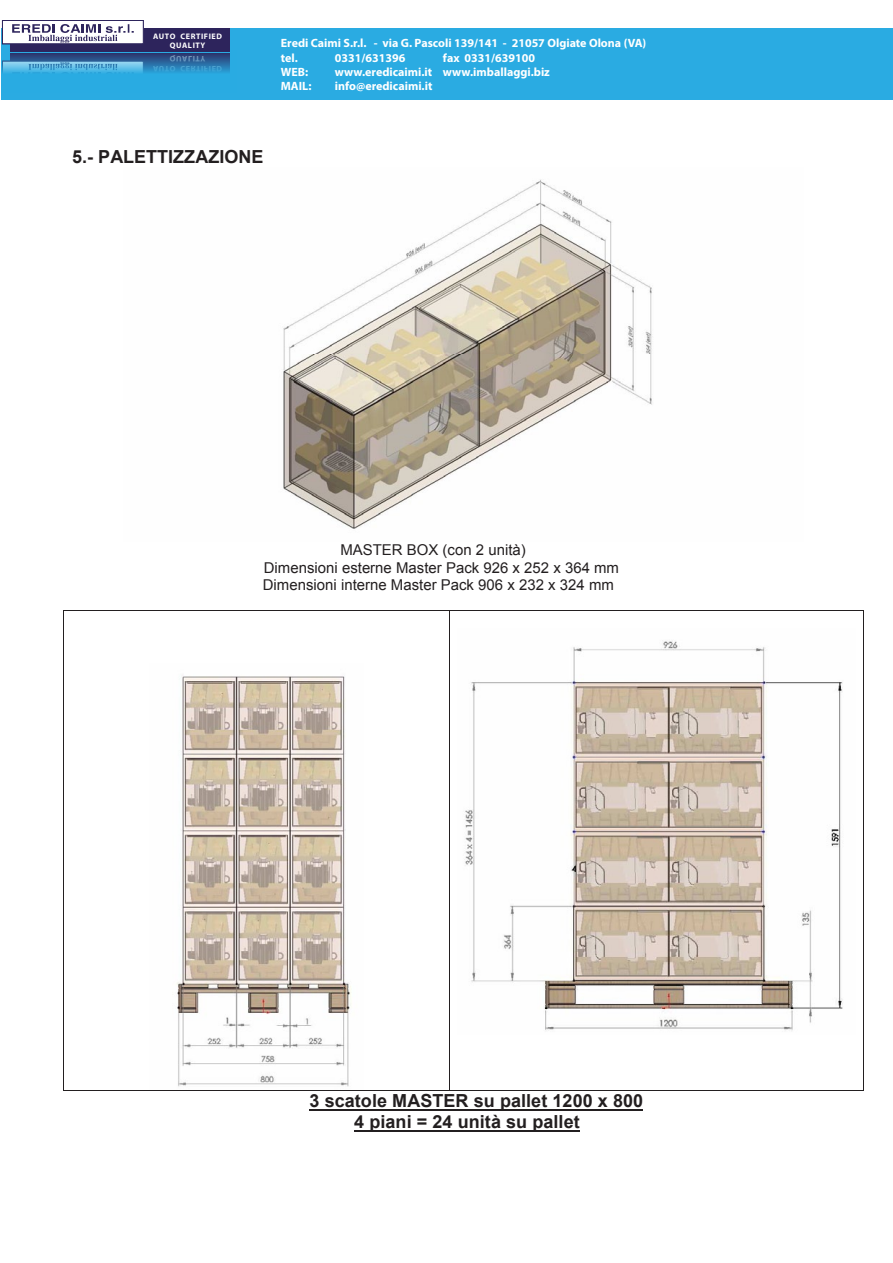
<style>
.page{position:relative;width:893px;height:1263px;background:#fff}
.page>*{position:absolute;margin:0;border:0;box-sizing:border-box;transform-origin:0 0}
.t1{font:700 18px/20.7px "Arial";letter-spacing:.005em;color:#231f20}
.t2{font:15px/17.2px "Arial";color:#231f20}
.t3{font:700 12px/14.4px "Myriad Pro";color:#fff}
.t4{font:700 7.95px/9.6px "Myriad Pro";letter-spacing:.075em;color:#fff;text-align:center}
</style>
<div class="page">
<div style="left:1px;top:28px;width:891px;height:72px;background:#2aabe2"></div>
<div style="left:11px;top:29px;width:219px;height:23px;background:#2d245c"></div>
<div style="left:2px;top:20px;width:142px;height:24px;background:#fff;border:1px solid #2d245c"></div>
<svg style="left:12px;top:24px;width:122px;height:19px"></svg>
<svg style="left:2px;top:51px;width:228px;height:22px"></svg>
<img style="left:283px;top:179px;width:369px;height:350px">
<img style="left:177px;top:676px;width:174px;height:411px">
<img style="left:464px;top:640px;width:379px;height:391px">
<hr style="left:64px;top:611px;width:385px;height:1px;background:#231f20">
<hr style="left:449px;top:611px;width:414px;height:1px;background:#231f20">
<hr style="left:64px;top:611px;width:1px;height:479px;background:#231f20">
<hr style="left:64px;top:1090px;width:385px;height:1px;background:#231f20">
<hr style="left:449px;top:611px;width:1px;height:479px;background:#231f20">
<hr style="left:449px;top:1090px;width:414px;height:1px;background:#231f20">
<hr style="left:863px;top:611px;width:1px;height:479px;background:#231f20">
<hr style="left:309px;top:1109px;width:333px;height:2px;background:#231f20">
<hr style="left:354px;top:1130px;width:226px;height:2px;background:#231f20">
<svg style="left:153px;top:56px;width:69px;height:16px"></svg>
<p class="t4" style="left:153px;top:31px;width:70px">AUTO CERTIFIED<br>QUALITY</p>
<p class="t3" style="left:281px;top:35px;width:367px">Eredi Caimi S.r.l. - via G. Pascoli 139/141 - 21057 Olgiate Olona (VA) tel.</p>
<p class="t3" style="left:335px;top:50px;width:72px">0331/631396</p>
<p class="t3" style="left:443px;top:50px;width:94px">fax 0331/639100</p>
<p class="t3" style="left:281px;top:64px;width:29px">WEB:</p>
<p class="t3" style="left:335px;top:64px;width:216px">www.eredicaimi.it www.imballaggi.biz</p>
<p class="t3" style="left:281px;top:79px;width:32px">MAIL:</p>
<p class="t3" style="left:335px;top:79px;width:99px">info@eredicaimi.it</p>
<h1 class="t1" style="left:72px;top:147px;width:193px">5.- PALETTIZZAZIONE</h1>
<p class="t2" style="left:263px;top:542px;width:358px;text-indent:78px">MASTER BOX (con 2 unità)<br>Dimensioni esterne Master Pack 926 x 252 x 364 mm<br>Dimensioni interne Master Pack 906 x 232 x 324 mm</p>
<h1 class="t1" style="left:354px;top:1091px;width:290px;text-indent:-45px">3 scatole MASTER su pallet 1200 x 800<br>4 piani = 24 unità su pallet</h1>
</div>
